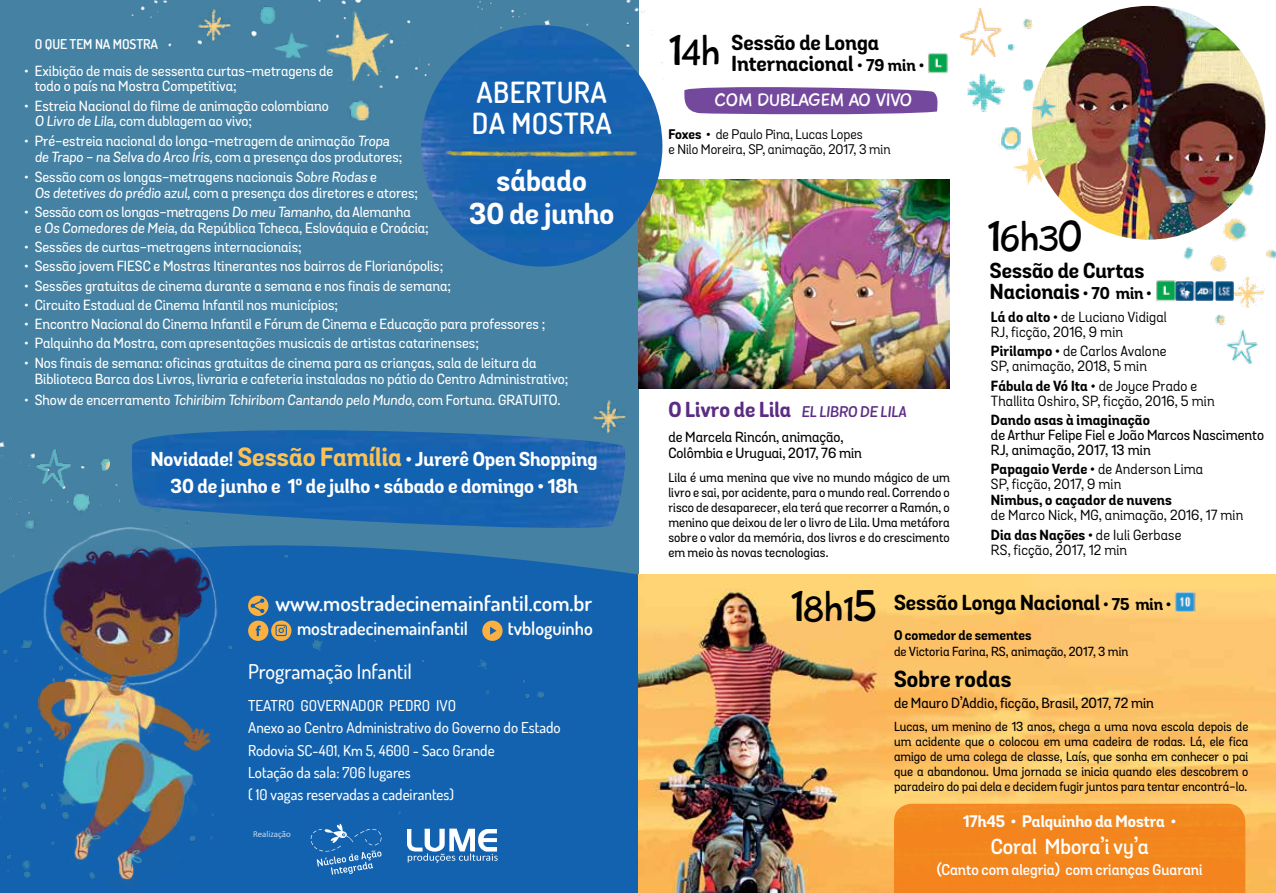
<style>
.page{position:relative;width:1276px;height:893px;background:#fff}
.page>*{position:absolute;margin:0;border:0;box-sizing:border-box;transform-origin:0 0}
.t1{font:45px "Playtime With Hot Toddies";color:#000}
.t2{font:600 29.1px "Dosis";letter-spacing:.01em;color:#fff}
.t3{font:700 29.1px/33px "Grota Sans Alt Rounded";color:#fff;text-align:center}
.t4{font:700 22.5px "Grota Sans Alt Rounded";letter-spacing:.01em;color:#000}
.t5{font:700 21px/21px "Grota Sans Alt Rounded";color:#000}
.t6{font:600 21px "Dosis";color:#fff}
.t7{font:600 21px "Grota Sans Alt Rounded";color:#fff}
.t8{font:500 20.25px "Dosis";color:#fff}
.t9{font:700 19.5px/27px "Grota Sans Alt Rounded";color:#fff;text-align:center}
.t10{font:600 18px "Dosis";color:#fff}
.t11{font:18px "Playtime With Hot Toddies";color:#fff}
.t12{font:700 16.2px "Grota Sans Alt Rounded";color:#fff}
.t13{font:500 15px/22.2px "Dosis";color:#fff}
.t14{font:600 15px "Grota Sans Alt Rounded";color:#fff}
.t15{font:italic 600 15px "Grota Sans Alt Rounded";color:#5b2c84}
.t16{font:500 14.25px/15.8px "Grota Sans Alt Rounded";color:#fff}
.t17{font:14.25px/15px "Grota Sans Alt Rounded";letter-spacing:.01em;color:#000}
.t18{font:500 14.25px/15px "Grota Sans Alt Rounded";color:#000}
.t19{font:700 14.25px "Grota Sans Alt Rounded";letter-spacing:.01em;color:#000}
.t20{font:13.5px/15px "Grota Sans Alt Rounded";color:#000}
.t21{font:700 13.5px "Grota Sans Alt Rounded";color:#000}
.t22{font:600 13.5px "Dosis";letter-spacing:-.01em;color:#fff}
.t23{font:500 12.75px/15px "Grota Sans Alt Rounded";color:#000;text-align:justify}
.t24{font:300 9px "Calibri";color:#fff}
.s1{font-family:"Playtime With Hot Toddies";font-weight:400;font-size:45px}
.s2{font-family:"Playtime With Hot Toddies";font-weight:400;font-size:36px}
.s3{font-size:16.5px}
.s4{font-style:italic}
.s5{font-weight:700}
.s6{font-weight:700;font-style:normal;font-size:21px}
.s7{font-size:25.5px;color:#fbc253}
.s8{font-size:36px}
</style>
<div class="page">
<div style="left:0;top:0;width:639px;height:893px;background:#4481a3"></div>
<div style="left:0;top:564px;width:638px;height:329px;background:#1262af"></div>
<img style="left:0;top:499px;width:560px;height:391px">
<img style="left:38px;top:527px;width:188px;height:361px">
<img style="left:131px;top:0;width:532px;height:98px">
<img style="left:0;top:441px;width:119px;height:78px">
<img style="left:638px;top:574px;width:638px;height:319px">
<svg style="left:311px;top:823px;width:70px;height:52px;background:#2f75b8"></svg>
<img style="left:1174px;top:592px;width:21px;height:19px">
<img style="left:928px;top:53px;width:20px;height:21px">
<img style="left:1156px;top:280px;width:76px;height:21px">
<svg style="left:407px;top:829px;width:91px;height:33px;background:#71a1cf"></svg>
<img style="left:219px;top:0;width:82px;height:53px">
<svg style="left:35px;top:53px;width:429px;height:410px"></svg>
<img style="left:638px;top:179px;width:311px;height:209px">
<svg style="left:684px;top:87px;width:254px;height:28px;background:#825ba7"></svg>
<img style="left:1031px;top:6px;width:234px;height:234px;border-radius:117px">
<img style="left:959px;top:8px;width:43px;height:49px">
<img style="left:998px;top:127px;width:23px;height:23px">
<img style="left:1223px;top:328px;width:38px;height:38px;border-radius:19px">
<img style="left:98px;top:456px;width:12px;height:15px">
<img style="left:346px;top:108px;width:28px;height:21px">
<img style="left:1023px;top:19px;width:10px;height:10px">
<img style="left:1215px;top:315px;width:11px;height:10px">
<img style="left:66px;top:491px;width:28px;height:23px">
<img style="left:999px;top:44px;width:65px;height:83px">
<img style="left:1176px;top:182px;width:100px;height:90px">
<img style="left:1010px;top:145px;width:40px;height:41px">
<img style="left:1232px;top:276px;width:32px;height:31px">
<img style="left:967px;top:72px;width:38px;height:39px">
<img style="left:421px;top:25px;width:241px;height:242px;border-radius:121px">
<img style="left:441px;top:133px;width:201px;height:41px">
<img style="left:301px;top:0;width:119px;height:108px">
<img style="left:198px;top:9px;width:32px;height:32px">
<div style="left:894px;top:804px;width:351px;height:89px;background:#f3861e"></div>
<svg style="left:248px;top:596px;width:43px;height:45px;background:#74827f"></svg>
<svg style="left:482px;top:621px;width:20px;height:20px"></svg>
<svg style="left:124px;top:416px;width:502px;height:121px"></svg>
<img style="left:130px;top:430px;width:496px;height:100px">
<img style="left:32px;top:447px;width:44px;height:43px;border-radius:22px">
<img style="left:22px;top:517px;width:20px;height:15px">
<img style="left:594px;top:401px;width:31px;height:31px">
<h3 class="t5" style="left:731px;top:33px;width:194px;text-indent:-63px"><span class="s1">1</span><span class="s2">4</span><span class="s1">H</span> Sessão de Longa<br>Internacional <span class="s3">• 79 min •</span></h3>
<p class="t22" style="left:35px;top:35px;width:125px">O QUE TEM NA MOSTRA</p>
<p class="t16" style="left:35px;top:64px;width:300px;line-height:15px;text-indent:-11px">• Exibição de mais de sessenta curtas-metragens de todo o país na Mostra Competitiva;</p>
<p class="t16" style="left:35px;top:98px;width:296px;text-indent:-11px">• Estreia Nacional do filme de animação colombiano<br><span class="s4">O Livro de Lila</span><span class="s4">,</span>com dublagem ao vivo;</p>
<p class="t16" style="left:35px;top:134px;width:369px;text-indent:-11px">• Pré-estreia nacional do longa-metragem de animação <span class="s4">Tropa de Trapo - na Selva do Arco Íris,</span> com a presença dos produtores;</p>
<p class="t16" style="left:35px;top:170px;width:385px;text-indent:-11px">• Sessão com os longas-metragens nacionais <span class="s4">Sobre Rodas</span> e<br><span class="s4">Os detetives do prédio azul,</span> com a presença dos diretores e atores;</p>
<p class="t16" style="left:35px;top:205px;width:395px;text-indent:-11px">• Sessão com os longas-metragens <span class="s4">Do meu Tamanho</span>, da Alemanha<br>e <span class="s4">Os Comedores de Meia</span>, da República Tcheca, Eslováquia e Croácia;</p>
<p class="t16" style="left:24px;top:240px;width:279px">• Sessões de curtas-metragens internacionais;</p>
<p class="t16" style="left:24px;top:259px;width:420px">• Sessão jovem FIESC e Mostras Itinerantes nos bairros de Florianópolis;</p>
<p class="t16" style="left:24px;top:278px;width:428px">• Sessões gratuitas de cinema durante a semana e nos finais de semana;</p>
<p class="t16" style="left:24px;top:298px;width:315px">• Circuito Estadual de Cinema Infantil nos municípios;</p>
<p class="t16" style="left:24px;top:317px;width:522px">• Encontro Nacional do Cinema Infantil e Fórum de Cinema e Educação para professores ;</p>
<p class="t16" style="left:24px;top:336px;width:456px">• Palquinho da Mostra, com apresentações musicais de artistas catarinenses;</p>
<p class="t16" style="left:35px;top:355px;width:535px;line-height:16.5px;text-indent:-11px">• Nos finais de semana: oficinas gratuitas de cinema para as crianças, sala de leitura da<br>Biblioteca Barca dos Livros, livraria e cafeteria instaladas no pátio do Centro Administrativo;</p>
<p class="t16" style="left:24px;top:393px;width:490px">• Show de encerramento <span class="s4">Tchiribim Tchiribom Cantando pelo Mundo</span>, com Fortuna. Gratuit</p>
<p class="t16" style="left:549px;top:393px;width:13px">o.</p>
<h2 class="t2" style="left:476px;top:74px;width:50px">Abertura</h2>
<p class="t11" style="left:714px;top:89px;width:199px">COM DUBLAGEM AO VIVO</p>
<h2 class="t2" style="left:472px;top:104px;width:77px">da Mostra</h2>
<h2 class="t3" style="left:469px;top:166px;width:147px">sábado<br>30 de junho</h2>
<p class="t20" style="left:668px;top:127px;width:224px"><span class="s5">Foxes •</span> de Paulo Pina, Lucas Lopes<br>e Nilo Moreira, SP, animação, 2017, 3 min</p>
<p class="t15" style="left:668px;top:402px;width:239px"><span class="s6">O Livro de Lila</span> EL LIBRO DE LILA</p>
<p class="t18" style="left:668px;top:429px;width:195px;line-height:16.5px">de Marcela Rincón, animação,<br>Colômbia e Uruguai, 2017, 76 min</p>
<p class="t23" style="left:668px;top:470px;width:283px">Lila é uma menina que vive no mundo mágico de um livro e sai, por acidente, para o mundo real. Correndo o risco de desaparecer, ela terá que recorrer a Ramón, o menino que deixou de ler o livro de Lila. Uma metáfora sobre o valor da memória, dos livros e do crescimento em meio às novas tecnologias.</p>
<h3 class="t9" style="left:151px;top:447px;width:448px">Novidade! <span class="s7">Sessão Família</span> • Jurerê Open Shopping<br>30 de junho e 1º de julho • sábado e domingo • 18h</h3>
<h1 class="t1" style="left:987px;top:208px;width:97px">1<span class="s8">6</span>H<span class="s8">3</span>0</h1>
<h3 class="t5" style="left:990px;top:261px;width:163px">Sessão de Curtas<br>Nacionais <span class="s3">• 70 min •</span></h3>
<p class="t17" style="left:991px;top:310px;width:177px"><span class="s5">Lá do alto •</span> de Luciano Vidigal<br>RJ, ficção, 2016, 9 min</p>
<p class="t17" style="left:991px;top:344px;width:177px"><span class="s5">Pirilampo •</span> de Carlos Avalone<br>SP, animação, 2018, 5 min</p>
<p class="t17" style="left:991px;top:378px;width:225px"><span class="s5">Fábula de Vó Ita •</span> de Joyce Prado e<br>Thallita Oshiro, SP, ficção, 2016, 5 min</p>
<p class="t19" style="left:991px;top:411px;width:160px">Dando asas à imaginação</p>
<p class="t18" style="left:991px;top:428px;width:274px">de Arthur Felipe Fiel e João Marcos Nascimento<br>RJ, animação, 2017, 13 min</p>
<p class="t17" style="left:991px;top:462px;width:214px"><span class="s5">Papagaio Verde •</span> de Anderson Lima<br>SP, ficção, 2017, 9 min</p>
<p class="t19" style="left:991px;top:491px;width:182px">Nimbus, o caçador de nuvens</p>
<p class="t17" style="left:991px;top:506px;width:254px;line-height:19.2px">de Marco Nick, MG, animação, 2016, 17 min<br><span class="s5">Dia das Nações •</span> de Iuli Gerbase</p>
<p class="t17" style="left:991px;top:542px;width:138px">RS, ficção, 2017, 12 min</p>
<h3 class="t6" style="left:275px;top:590px;width:318px">www.mostradecinemainfantil.com.br</h3>
<p class="t10" style="left:297px;top:617px;width:173px">mostradecinemainfantil</p>
<p class="t10" style="left:508px;top:617px;width:86px">tvbloguinho</p>
<h3 class="t8" style="left:248px;top:658px;width:165px">Programação Infantil</h3>
<p class="t13" style="left:248px;top:694px;width:314px">Teatro Governador Pedro Ivo<br>Anexo ao Centro Administrativo do Governo do Estado Rodovia SC-401, Km 5, 4600 - Saco Grande<br>Lotação da sala: 706 lugares<br>( 10 vagas reservadas a cadeirantes)</p>
<p class="t24" style="left:253px;top:829px;width:39px">Realização</p>
<h1 class="t1" style="left:790px;top:578px;width:88px">1<span class="s8">8</span>H<span class="s8">1</span>5</h1>
<h3 class="t5" style="left:894px;top:594px;width:279px">Sessão Longa Nacional <span class="s3">• 75 min •</span></h3>
<p class="t21" style="left:894px;top:626px;width:139px">O comedor de sementes</p>
<p class="t23" style="left:894px;top:645px;width:236px">de Victoria Farina, RS, animação, 2017, 3 min</p>
<h3 class="t4" style="left:894px;top:665px;width:119px">Sobre rodas</h3>
<p class="t18" style="left:894px;top:696px;width:261px">de Mauro D’Addio, ficção, Brasil, 2017, 72 min</p>
<p class="t23" style="left:894px;top:720px;width:356px">Lucas, um menino de 13 anos, chega a uma nova escola depois de um acidente que o colocou em uma cadeira de rodas. Lá, ele fica amigo de uma colega de classe, Laís, que sonha em conhecer o pai que a abandonou. Uma jornada se inicia quando eles descobrem o paradeiro do pai dela e decidem fugir juntos para tentar encontrá-lo.</p>
<p class="t12" style="left:963px;top:811px;width:215px">17h45 • Palquinho da Mostra •</p>
<h3 class="t7" style="left:990px;top:834px;width:159px">Coral Mbora’i vy’a</h3>
<p class="t14" style="left:937px;top:860px;width:267px">(Canto com alegria) com crianças Guarani</p>
</div>
